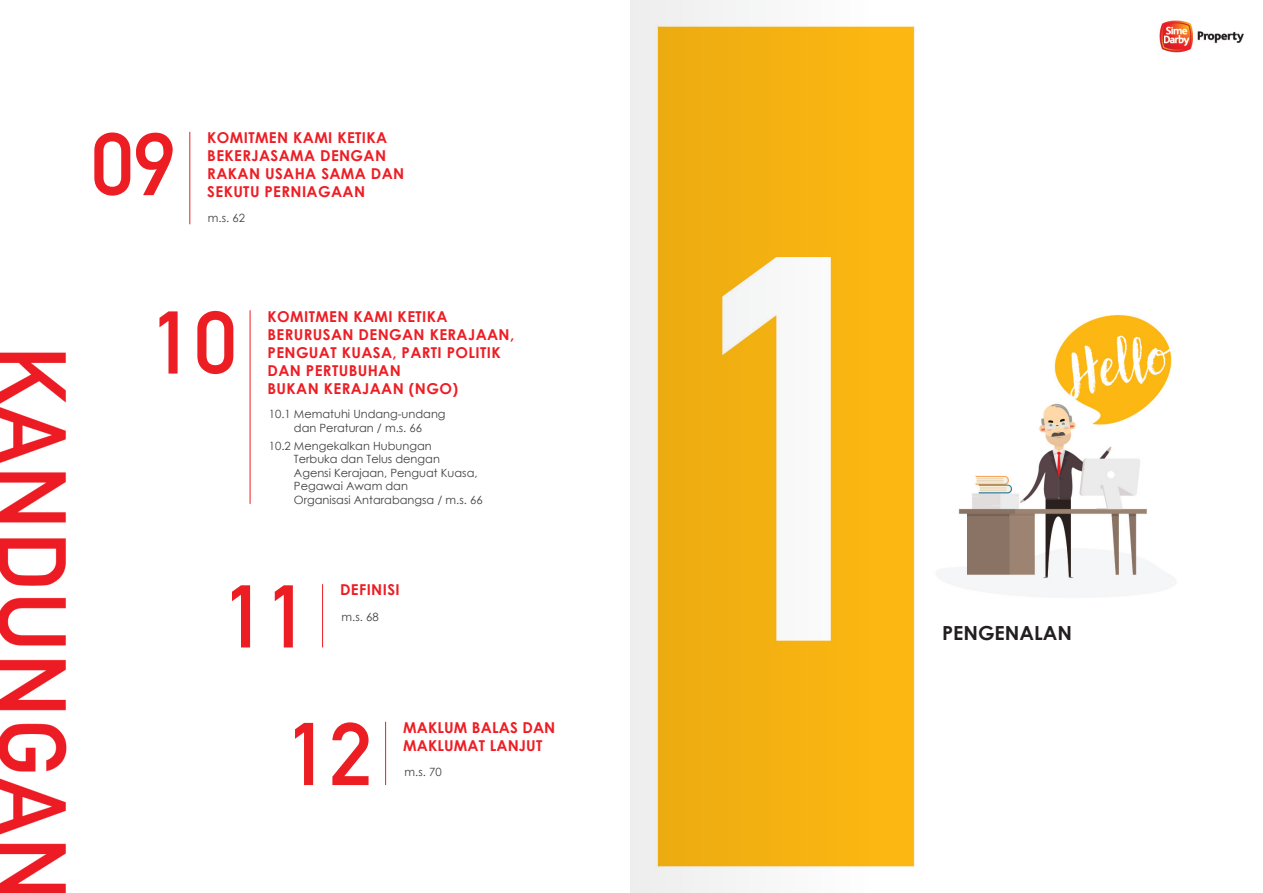
<style>
.page{position:relative;width:1263px;height:893px;background:#fff}
.page>*{position:absolute;margin:0;border:0;box-sizing:border-box;transform-origin:0 0}
.t1{font:700 87.3px "DIN Alternate";color:#ed1d24}
.t2{font:700 19.35px "Century Gothic";color:#231f20}
.t3{font:700 15px/18px "Century Gothic";letter-spacing:.025em;color:#ed1d24}
.t4{font:11.4px/13.5px "Century Gothic";color:#414042;text-align:center}
</style>
<div class="page">
<img style="left:0;top:0;width:1244px;height:893px">
<hr style="left:189px;top:132px;width:1px;height:92px;background:#ed1d24">
<hr style="left:250px;top:310px;width:1px;height:194px;background:#ed1d24">
<hr style="left:322px;top:584px;width:1px;height:63px;background:#ed1d24">
<hr style="left:385px;top:722px;width:1px;height:63px;background:#ed1d24">
<svg style="left:631px;top:0;width:271px;height:893px"></svg>
<h1 class="t1" style="left:91px;top:98px;width:87px">09</h1>
<p class="t3" style="left:207px;top:128px;width:199px">KOMITMEN KAMI KETIKA<br>BEKERJASAMA DENGAN<br>RAKAN USAHA SAMA DAN<br>SEKUTU PERNIAGAAN</p>
<p class="t4" style="left:208px;top:211px;width:39px">m.s. 62</p>
<h1 class="t1" style="left:151px;top:276px;width:87px">10</h1>
<p class="t3" style="left:268px;top:306px;width:248px">KOMITMEN KAMI KETIKA<br>BERURUSAN DENGAN KERAJAAN,<br>PENGUAT KUASA, PARTI POLITIK<br>DAN PERTUBUHAN<br>BUKAN KERAJAAN (NGO)</p>
<p class="t4" style="left:269px;top:407px;width:178px">10.1 Mematuhi Undang-undang dan Peraturan / m.s. 66</p>
<p class="t4" style="left:294px;top:439px;width:190px;text-align:left;text-indent:-25px">10.2 Mengekalkan Hubungan<br>Terbuka dan Telus dengan<br>Agensi Kerajaan, Penguat Kuasa,<br>Pegawai Awam dan<br>Organisasi Antarabangsa / m.s. 66</p>
<h1 class="t1" style="left:224px;top:550px;width:87px">11</h1>
<p class="t3" style="left:340px;top:580px;width:61px">DEFINISI</p>
<p class="t4" style="left:342px;top:610px;width:39px">m.s. 68</p>
<h1 class="t1" style="left:287px;top:688px;width:87px">12</h1>
<p class="t3" style="left:403px;top:718px;width:154px">MAKLUM BALAS DAN<br>MAKLUMAT LANJUT</p>
<p class="t4" style="left:405px;top:765px;width:39px">m.s. 70</p>
<p class="t2" style="left:942px;top:618px;width:132px">PENGENALAN</p>
</div>
